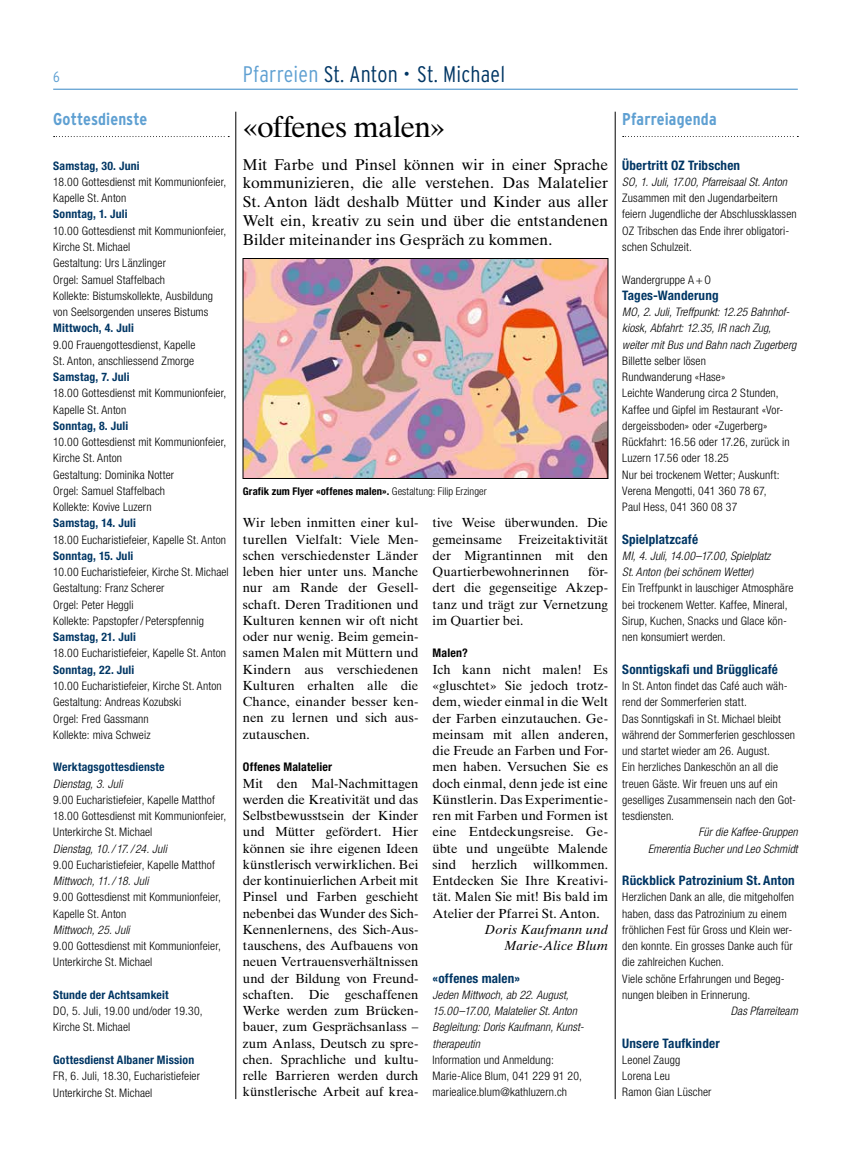
<style>
.page{position:relative;width:851px;height:1170px;background:#fff}
.page>*{position:absolute;margin:0;border:0;box-sizing:border-box;transform-origin:0 0}
.t1{font:30px "Times Ten LT Std";letter-spacing:-.035em;color:#000}
.t2{font:300 condensed 22.5px "Interstate";letter-spacing:.01em;color:#003664}
.t3{font:700 condensed 17.12px "Interstate";letter-spacing:.005em;color:#5fa0d2}
.t4{font:15.62px/18.8px "Times Ten LT Std";letter-spacing:-.005em;color:#000;text-align:justify}
.t5{font:300 condensed 15px "Interstate";color:#5fa0d2}
.t6{font:13.12px/16.2px "Times Ten LT Std";letter-spacing:-.005em;color:#000;text-align:justify}
.t7{font:700 condensed 13.12px "Helvetica Neue LT Std";letter-spacing:.01em;color:#003664}
.t8{font:italic 13.12px/16.2px "Times Ten LT Std";letter-spacing:.015em;color:#000;text-align:right}
.t9{font:700 condensed 11.88px "Helvetica Neue LT Std";letter-spacing:.015em;color:#000}
.t10{font:300 condensed 11.75px/16.2px "Helvetica Neue LT Std";letter-spacing:.01em;color:#000}
.t11{font:italic 300 condensed 11.75px/16.2px "Helvetica Neue LT Std";letter-spacing:.01em;color:#000}
.t12{font:700 condensed 11.75px "Helvetica Neue LT Std";letter-spacing:.015em;color:#003664}
.t13{font:700 condensed 10.62px "Helvetica Neue LT Std";letter-spacing:.015em;color:#000}
.s1{color:#5fa0d2}
.s2{font-weight:300}
</style>
<div class="page">
<hr style="left:53px;top:89px;width:744px;height:1px;background:#5fa0d2">
<svg style="left:54px;top:136px;width:175px;height:1px"></svg>
<hr style="left:235px;top:112px;width:1px;height:986px;background:#000">
<hr style="left:615px;top:112px;width:1px;height:986px;background:#000">
<svg style="left:622px;top:136px;width:176px;height:1px"></svg>
<img style="left:245px;top:260px;width:361px;height:216px">
<div style="left:243px;top:258px;width:365px;height:220px;border:1px solid #000"></div>
<p class="t5" style="left:53px;top:68px;width:8px">6</p>
<h2 class="t2" style="left:243px;top:62px;width:264px"><span class="s1">Pfarreien</span> St. Anton • St. Michael</h2>
<h3 class="t3" style="left:53px;top:110px;width:96px">Gottesdienste</h3>
<p class="t12" style="left:53px;top:158px;width:88px">Samstag, 30. Juni</p>
<p class="t10" style="left:53px;top:173px;width:175px">18.00 Gottesdienst mit Kommunionfeier,<br>Kapelle St. Anton</p>
<p class="t12" style="left:53px;top:207px;width:76px">Sonntag, 1. Juli</p>
<p class="t10" style="left:53px;top:222px;width:174px">10.00 Gottesdienst mit Kommunionfeier,<br>Kirche St. Michael<br>Gestaltung: Urs Länzlinger<br>Orgel: Samuel Staffelbach<br>Kollekte: Bistumskollekte, Ausbildung von Seelsorgenden unseres Bistums</p>
<p class="t12" style="left:53px;top:321px;width:82px">Mittwoch, 4. Juli</p>
<p class="t10" style="left:53px;top:336px;width:144px">9.00 Frauengottesdienst, Kapelle<br>St. -Anton, anschliessend Zmorge</p>
<p class="t12" style="left:53px;top:370px;width:78px">Samstag, 7. Juli</p>
<p class="t10" style="left:53px;top:385px;width:175px">18.00 Gottesdienst mit Kommunionfeier,<br>Kapelle St. Anton</p>
<p class="t12" style="left:53px;top:418px;width:76px">Sonntag, 8. Juli</p>
<p class="t10" style="left:53px;top:433px;width:174px">10.00 Gottesdienst mit Kommunionfeier,<br>Kirche St. Anton<br>Gestaltung: Dominika Notter<br>Orgel: Samuel Staffelbach<br>Kollekte: Kovive Luzern</p>
<p class="t12" style="left:53px;top:516px;width:84px">Samstag, 14. Juli</p>
<p class="t10" style="left:53px;top:531px;width:174px">18.00 Eucharistiefeier, Kapelle St. Anton</p>
<p class="t12" style="left:53px;top:548px;width:82px">Sonntag, 15. Juli</p>
<p class="t10" style="left:53px;top:563px;width:177px">10.00 Eucharistiefeier, Kirche St. Michael<br>Gestaltung: Franz Scherer<br>Orgel: Peter Heggli<br>Kollekte: Papstopfer / Peterspfennig</p>
<p class="t12" style="left:53px;top:630px;width:84px">Samstag, 21. Juli</p>
<p class="t10" style="left:53px;top:645px;width:174px">18.00 Eucharistiefeier, Kapelle St. Anton</p>
<p class="t12" style="left:53px;top:662px;width:83px">Sonntag, 22. Juli</p>
<p class="t10" style="left:53px;top:677px;width:170px">10.00 Eucharistiefeier, Kirche St. Anton<br>Gestaltung: Andreas Kozubski<br>Orgel: Fred Gassmann<br>Kollekte: miva Schweiz</p>
<p class="t12" style="left:53px;top:760px;width:113px">Werktagsgottesdienste</p>
<p class="t11" style="left:53px;top:775px;width:71px">Dienstag, 3. Juli</p>
<p class="t10" style="left:53px;top:791px;width:175px">9.00 Eucharistiefeier, Kapelle Matthof<br>18.00 Gottesdienst mit Kommunionfeier,<br>Unterkirche St. Michael</p>
<p class="t11" style="left:53px;top:840px;width:115px">Dienstag, 10. / 17. / 24. Juli</p>
<p class="t10" style="left:53px;top:856px;width:163px">9.00 Eucharistiefeier, Kapelle Matthof</p>
<p class="t11" style="left:53px;top:873px;width:97px">Mittwoch, 11. / 18. Juli</p>
<p class="t10" style="left:53px;top:888px;width:169px">9.00 Gottesdienst mit Kommunionfeier,<br>Kapelle St. Anton</p>
<p class="t11" style="left:53px;top:921px;width:78px">Mittwoch, 25. Juli</p>
<p class="t10" style="left:53px;top:937px;width:169px">9.00 Gottesdienst mit Kommunionfeier,<br>Unterkirche St. Michael</p>
<p class="t12" style="left:53px;top:987px;width:117px">Stunde der Achtsamkeit</p>
<p class="t10" style="left:53px;top:1002px;width:151px">DO, 5. Juli, 19.00 und/oder 19.30,<br>Kirche St. Michael</p>
<p class="t12" style="left:53px;top:1052px;width:142px">Gottesdienst Albaner Mission</p>
<p class="t10" style="left:53px;top:1067px;width:148px">FR, 6. Juli, 18.30, Eucharistiefeier<br>Unterkirche St. Michael</p>
<h1 class="t1" style="left:243px;top:109px;width:204px">«offenes malen»</h1>
<p class="t4" style="left:243px;top:155px;width:367px">Mit Farbe und Pinsel können wir in einer Sprache kommunizieren, die alle verstehen. Das Malatelier St. Anton lädt deshalb Mütter und Kinder aus aller Welt ein, kreativ zu sein und über die entstandenen Bilder miteinander ins Gespräch zu kommen.</p>
<p class="t13" style="left:243px;top:484px;width:245px">Grafik zum Flyer «offenes malen». <span class="s2">Gestaltung: Filip Erzinger</span></p>
<p class="t6" style="left:243px;top:514px;width:177px">Wir leben inmitten einer kul&shy;turellen Vielfalt: Viele Men&shy;schen verschiedenster Länder leben hier unter uns. Manche nur am Rande der Gesell&shy;schaft. Deren Traditionen und Kulturen kennen wir oft nicht oder nur wenig. Beim gemein&shy;samen Malen mit Müttern und Kindern aus verschiedenen Kulturen erhalten alle die Chance, einander besser ken&shy;nen zu lernen und sich aus&shy;zutauschen.</p>
<p class="t9" style="left:243px;top:759px;width:91px">Offenes Malatelier</p>
<p class="t6" style="left:243px;top:774px;width:177px">Mit den Mal-Nachmittagen werden die Kreativität und das Selbstbewusstsein der Kinder und Mütter gefördert. Hier können sie ihre eigenen Ideen künstlerisch verwirklichen. Bei der kontinuierlichen Arbeit mit Pinsel und Farben geschieht nebenbei das Wunder des Sich-Kennenlernens, des Sich-Aus&shy;tauschens, des Aufbauens von neuen Vertrauensverhältnissen und der Bildung von Freund&shy;schaften. Die geschaffenen Werke werden zum Brücken&shy;bauer, zum Gesprächsanlass – zum Anlass, Deutsch zu spre&shy;chen. Sprachliche und kultu&shy;relle Barrieren werden durch künstlerische Arbeit auf krea-</p>
<p class="t6" style="left:432px;top:514px;width:177px">tive Weise überwunden. Die gemeinsame Freizeitaktivität der Migrantinnen mit den Quartierbewohnerinnen</p>
<p class="t6" style="left:432px;top:563px;width:177px;text-indent:155px">för&shy;dert die gegenseitige Akzep&shy;tanz und trägt zur Vernetzung im Quartier bei.</p>
<p class="t9" style="left:432px;top:646px;width:37px">Malen?</p>
<p class="t6" style="left:432px;top:661px;width:177px">Ich kann nicht malen! Es «gluschtet» Sie jedoch trotz&shy;dem, wieder einmal in die Welt der Farben einzutauchen. Ge&shy;meinsam mit allen anderen, die Freude an Farben und For&shy;men haben. Versuchen Sie es doch einmal, denn jede ist eine Künstlerin. Das Experimentie&shy;ren mit Farben und Formen ist eine Entdeckungsreise. Ge&shy;übte und ungeübte Malende sind herzlich willkommen.<br>Entdecken Sie Ihre Kreativi&shy;tät. Malen Sie mit! Bis bald im Atelier der Pfarrei St. Anton.</p>
<p class="t8" style="left:484px;top:921px;width:125px">Doris Kaufmann und<br>Marie-Alice Blum</p>
<p class="t7" style="left:432px;top:969px;width:89px">«offenes malen»</p>
<p class="t11" style="left:432px;top:986px;width:153px">Jeden Mittwoch, ab 22. August,<br>15.00–17.00, Malatelier St. Anton<br>Begleitung: Doris Kaufmann, Kunst&shy;therapeutin</p>
<p class="t10" style="left:432px;top:1051px;width:151px">Information und Anmeldung:<br>Marie-Alice Blum, 041 229 91 20, mariealice.blum@kathluzern.ch</p>
<h3 class="t3" style="left:622px;top:110px;width:96px">Pfarreiagenda</h3>
<p class="t7" style="left:622px;top:157px;width:119px">Übertritt OZ Tribschen</p>
<p class="t11" style="left:622px;top:174px;width:166px">SO, 1. Juli, 17.00, Pfarreisaal St. Anton</p>
<p class="t10" style="left:622px;top:190px;width:176px">Zusammen mit den Jugendarbeitern feiern Jugendliche der Abschlussklassen OZ Tribschen das Ende ihrer obligatori&shy;schen Schulzeit.</p>
<p class="t10" style="left:622px;top:271px;width:90px">Wandergruppe A+O</p>
<p class="t7" style="left:622px;top:287px;width:98px">Tages-Wanderung</p>
<p class="t11" style="left:622px;top:304px;width:175px">MO, 2. Juli, Treffpunkt: 12.25 Bahnhof&shy;kiosk, Abfahrt: 12.35, IR nach Zug, weiter mit Bus und Bahn nach Zugerberg</p>
<p class="t10" style="left:622px;top:352px;width:169px">Billette selber lösen<br>Rundwanderung «Hase»<br>Leichte Wanderung circa 2 Stunden,<br>Kaffee und Gipfel im Restaurant «Vor&shy;dergeissboden» oder «Zugerberg»<br>Rückfahrt: 16.56 oder 17.26, zurück in<br>Luzern 17.56 oder 18.25<br>Nur bei trockenem Wetter; Auskunft:<br>Verena Mengotti, 041 360 78 67,<br>Paul Hess, 041 360 08 37</p>
<p class="t7" style="left:622px;top:531px;width:77px">Spielplatzcafé</p>
<p class="t11" style="left:622px;top:548px;width:149px">MI, 4. Juli, 14.00–17.00, Spielplatz<br>St. Anton (bei schönem Wetter)</p>
<p class="t10" style="left:622px;top:580px;width:173px">Ein Treffpunkt in lauschiger Atmosphäre bei trockenem Wetter. Kaffee, Mineral, Sirup, Kuchen, Snacks und Glace kön&shy;nen konsumiert werden.</p>
<p class="t7" style="left:622px;top:661px;width:157px">Sonntigskafi und Brügglicafé</p>
<p class="t10" style="left:622px;top:677px;width:175px">In St. Anton findet das Café auch wäh&shy;rend der Sommerferien statt.<br>Das Sonntigskafi in St. Michael bleibt während der Sommerferien geschlossen und startet wieder am 26. August.<br>Ein herzliches Dankeschön an all die treuen Gäste. Wir freuen uns auf ein geselliges Zusammensein nach den Got&shy;tesdiensten.</p>
<p class="t11" style="left:648px;top:824px;width:151px;text-align:right">Für die Kaffee-Gruppen<br>Emerentia Bucher und Leo Schmidt</p>
<p class="t7" style="left:622px;top:872px;width:174px">Rückblick Patrozinium St. Anton</p>
<p class="t10" style="left:622px;top:888px;width:173px">Herzlichen Dank an alle, die mitgeholfen haben, dass das Patrozinium zu einem fröhlichen Fest für Gross und Klein wer&shy;den konnte. Ein grosses Danke auch für die zahlreichen Kuchen.<br>Viele schöne Erfahrungen und Begeg&shy;nungen bleiben in Erinnerung.</p>
<p class="t11" style="left:730px;top:1003px;width:69px">Das Pfarreiteam</p>
<p class="t7" style="left:622px;top:1034px;width:99px">Unsere Taufkinder</p>
<p class="t10" style="left:622px;top:1051px;width:91px">Leonel Zaugg<br>Lorena Leu<br>Ramon Gian Lüscher</p>
</div>
